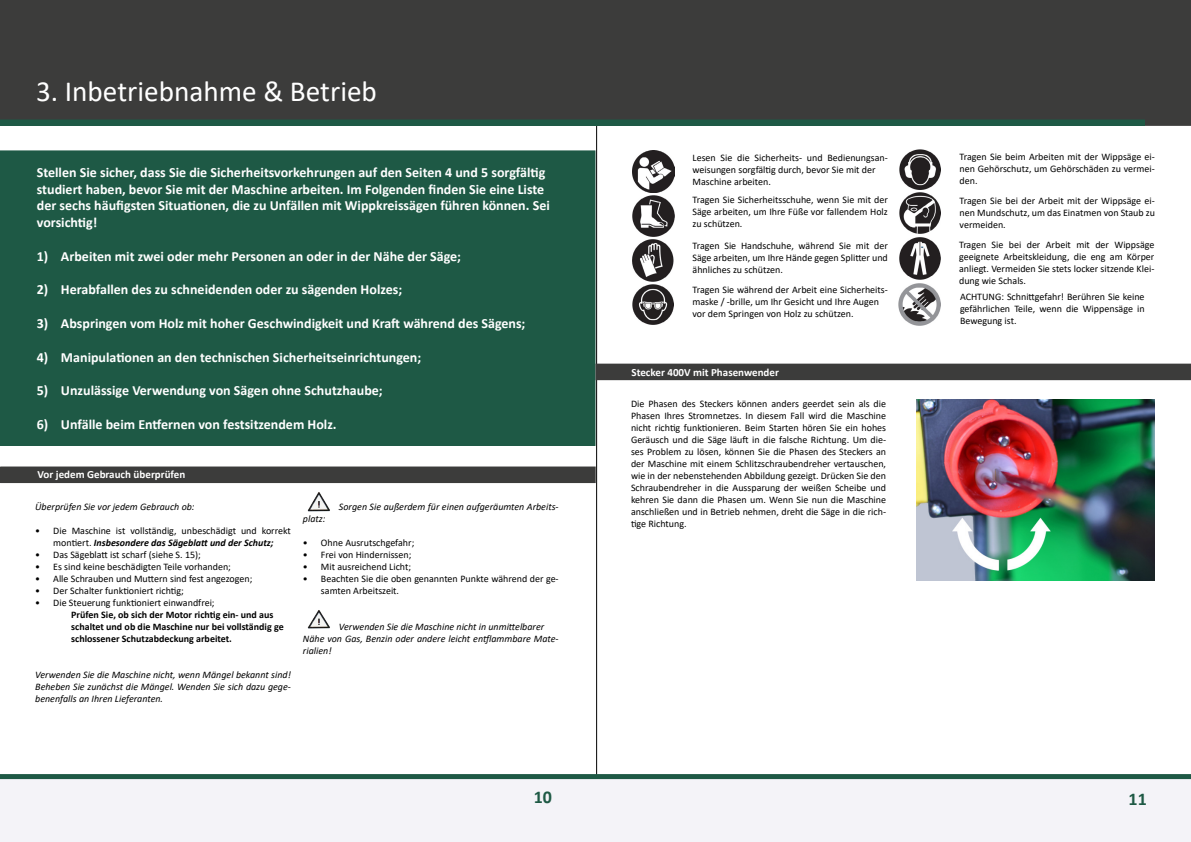
<style>
.page{position:relative;width:1191px;height:842px;background:#fff}
.page>*{position:absolute;margin:0;border:0;box-sizing:border-box;transform-origin:0 0}
.t1{font:29.3px "Calibri";color:#fff}
.t2{font:700 18px "Calibri";color:#1e5945}
.t3{font:700 14px/16.8px "Calibri";color:#fff}
.t4{font:700 11px "Calibri";color:#fff}
.t5{font:10px/12px "Calibri";color:#000;text-align:justify}
.t6{font:italic 10px/12px "Calibri";color:#000;text-align:justify}
.t7{font:700 10px/12px "Calibri";color:#000}
.s1{font-weight:700;font-style:italic}
</style>
<div class="page">
<hr style="left:596px;top:0;width:1px;height:842px;background:#000">
<svg style="left:0;top:774px;width:1191px;height:68px"></svg>
<div style="left:0;top:0;width:595px;height:119px;background:#3c3c3b"></div>
<div style="left:0;top:151px;width:595px;height:294px;background:#1e5945"></div>
<div style="left:0;top:150px;width:595px;height:296px;border:1px solid #1e5945"></div>
<div style="left:1px;top:467px;width:594px;height:16px;background:#3c3c3b"></div>
<div style="left:0;top:466px;width:595px;height:17px;border:1px solid #3c3c3b"></div>
<img style="left:307px;top:610px;width:23px;height:19px">
<img style="left:307px;top:492px;width:23px;height:20px">
<div style="left:595px;top:0;width:596px;height:126px;background:#3c3c3b"></div>
<div style="left:596px;top:364px;width:594px;height:16px;background:#3c3c3b"></div>
<img style="left:916px;top:399px;width:238px;height:181px">
<img style="left:632px;top:240px;width:41px;height:41px">
<img style="left:632px;top:195px;width:42px;height:41px">
<img style="left:632px;top:285px;width:41px;height:40px">
<img style="left:632px;top:150px;width:42px;height:42px">
<img style="left:899px;top:149px;width:41px;height:41px">
<img style="left:899px;top:193px;width:41px;height:41px">
<img style="left:899px;top:238px;width:41px;height:41px">
<img style="left:899px;top:283px;width:41px;height:42px">
<svg style="left:0;top:119px;width:1144px;height:7px;background:#205644"></svg>
<h1 class="t1" style="left:36px;top:69px;width:53px">Titel</h1>
<h1 class="t1" style="left:36px;top:71px;width:342px">3. Inbetriebnahme &amp; Betrieb</h1>
<p class="t3" style="left:37px;top:164px;width:514px">Stellen Sie sicher, dass Sie die Sicherheitsvorkehrungen auf den Seiten 4 und 5 sorgfältig studiert haben, bevor Sie mit der Maschine arbeiten. Im Folgenden finden Sie eine Liste der sechs häufigsten Situationen, die zu Unfällen mit Wippkreissägen führen können. Sei vorsichtig!</p>
<h3 class="t3" style="left:37px;top:248px;width:426px">1) Arbeiten mit zwei oder mehr Personen an oder in der Nähe der Säge;</h3>
<h3 class="t3" style="left:37px;top:281px;width:367px">2) Herabfallen des zu schneidenden oder zu sägenden Holzes;</h3>
<h3 class="t3" style="left:37px;top:315px;width:490px">3) Abspringen vom Holz mit hoher Geschwindigkeit und Kraft während des Sägens;</h3>
<h3 class="t3" style="left:37px;top:348px;width:386px">4) Manipulationen an den technischen Sicherheitseinrichtungen;</h3>
<h3 class="t3" style="left:37px;top:382px;width:347px">5) Unzulässige Verwendung von Sägen ohne Schutzhaube;</h3>
<h3 class="t3" style="left:37px;top:416px;width:301px">6) Unfälle beim Entfernen von festsitzendem Holz.</h3>
<p class="t4" style="left:38px;top:466px;width:149px">Vor jedem Gebrauch überprüfen</p>
<p class="t6" style="left:35px;top:500px;width:161px">Überprüfen Sie vor jedem Gebrauch ob:</p>
<p class="t5" style="left:35px;top:525px;width:257px;text-align:center">• Die Maschine ist vollständig, unbeschädigt und korrekt montiert. <span class="s1">Insbesondere das Sägeblatt und der Schutz;</span></p>
<p class="t5" style="left:35px;top:549px;width:167px">• Das Sägeblatt ist scharf (siehe S. 15);</p>
<p class="t5" style="left:35px;top:561px;width:197px">• Es sind keine beschädigten Teile vorhanden;</p>
<p class="t5" style="left:35px;top:573px;width:219px">• Alle Schrauben und Muttern sind fest angezogen;</p>
<p class="t5" style="left:35px;top:585px;width:150px">• Der Schalter funktioniert richtig;</p>
<p class="t5" style="left:35px;top:597px;width:181px">• Die Steuerung funktioniert einwandfrei;</p>
<p class="t7" style="left:71px;top:609px;width:214px">Prüfen Sie, ob sich der Motor richtig ein- und aus schaltet und ob die Maschine nur bei vollständig ge schlossener Schutzabdeckung arbeitet.</p>
<p class="t6" style="left:35px;top:668px;width:257px">Verwenden Sie die Maschine nicht, wenn Mängel bekannt sind!<br>Beheben Sie zunächst die Mängel. Wenden Sie sich dazu gege&shy;benenfalls an Ihren Lieferanten.</p>
<p class="t6" style="left:339px;top:500px;width:221px">Sorgen Sie außerdem für einen aufgeräumten Arbeits-</p>
<p class="t6" style="left:303px;top:512px;width:24px">platz:</p>
<p class="t5" style="left:303px;top:537px;width:113px">• Ohne Ausrutschgefahr;</p>
<p class="t5" style="left:303px;top:549px;width:110px">• Frei von Hindernissen;</p>
<p class="t5" style="left:303px;top:561px;width:110px">• Mit ausreichend Licht;</p>
<p class="t5" style="left:321px;top:573px;width:239px;text-indent:-18px">• Beachten Sie die oben genannten Punkte während der ge&shy;samten Arbeitszeit.</p>
<p class="t6" style="left:303px;top:620px;width:257px;text-align:left;text-indent:36px">Verwenden Sie die Maschine nicht in unmittelbarer<br>Nähe von Gas, Benzin oder andere leicht entflammbare Mate&shy;rialien!</p>
<h2 class="t2" style="left:534px;top:784px;width:20px">10</h2>
<p class="t5" style="left:692px;top:151px;width:197px;text-align:left">Lesen Sie die Sicherheits- und Bedienungsan&shy;weisungen sorgfältig durch, bevor Sie mit der<br>Maschine arbeiten.</p>
<p class="t5" style="left:692px;top:194px;width:197px">Tragen Sie Sicherheitsschuhe, wenn Sie mit der Säge arbeiten, um Ihre Füße vor fallendem Holz zu schützen.</p>
<p class="t5" style="left:692px;top:240px;width:197px">Tragen Sie Handschuhe, während Sie mit der Säge arbeiten, um Ihre Hände gegen Splitter und ähnliches zu schützen.</p>
<p class="t5" style="left:692px;top:283px;width:197px;text-align:left">Tragen Sie während der Arbeit eine Sicherheits&shy;maske / -brille, um Ihr Gesicht und Ihre Augen vor dem Springen von Holz zu schützen.</p>
<p class="t4" style="left:631px;top:365px;width:149px">Stecker 400V mit Phasenwender</p>
<p class="t5" style="left:631px;top:397px;width:257px">Die Phasen des Steckers können anders geerdet sein als die Phasen Ihres Stromnetzes. In diesem Fall wird die Maschine nicht richtig funktionieren. Beim Starten hören Sie ein hohes Geräusch und die Säge läuft in die falsche Richtung. Um die&shy;ses Problem zu lösen, können Sie die Phasen des Steckers an der Maschine mit einem Schlitzschraubendreher vertauschen, wie in der nebenstehenden Abbildung gezeigt. Drücken Sie den Schraubendreher in die Aussparung der weißen Scheibe und kehren Sie dann die Phasen um. Wenn Sie nun die Maschine anschließen und in Betrieb nehmen, dreht die Säge in die rich&shy;tige Richtung.</p>
<p class="t5" style="left:959px;top:150px;width:197px">Tragen Sie beim Arbeiten mit der Wippsäge ei&shy;nen Gehörschutz, um Gehörschäden zu vermei&shy;den.</p>
<p class="t5" style="left:959px;top:194px;width:197px">Tragen Sie bei der Arbeit mit der Wippsäge ei&shy;nen Mundschutz, um das Einatmen von Staub zu vermeiden.</p>
<p class="t5" style="left:959px;top:238px;width:197px">Tragen Sie bei der Arbeit mit der Wippsäge geeignete Arbeitskleidung, die eng am Körper anliegt. Vermeiden Sie stets locker sitzende Klei&shy;dung wie Schals.</p>
<p class="t5" style="left:960px;top:290px;width:186px">ACHTUNG: Schnittgefahr! Berühren Sie keine gefährlichen Teile, wenn die Wippensäge in Bewegung ist.</p>
<h2 class="t2" style="left:1128px;top:786px;width:20px">11</h2>
</div>
